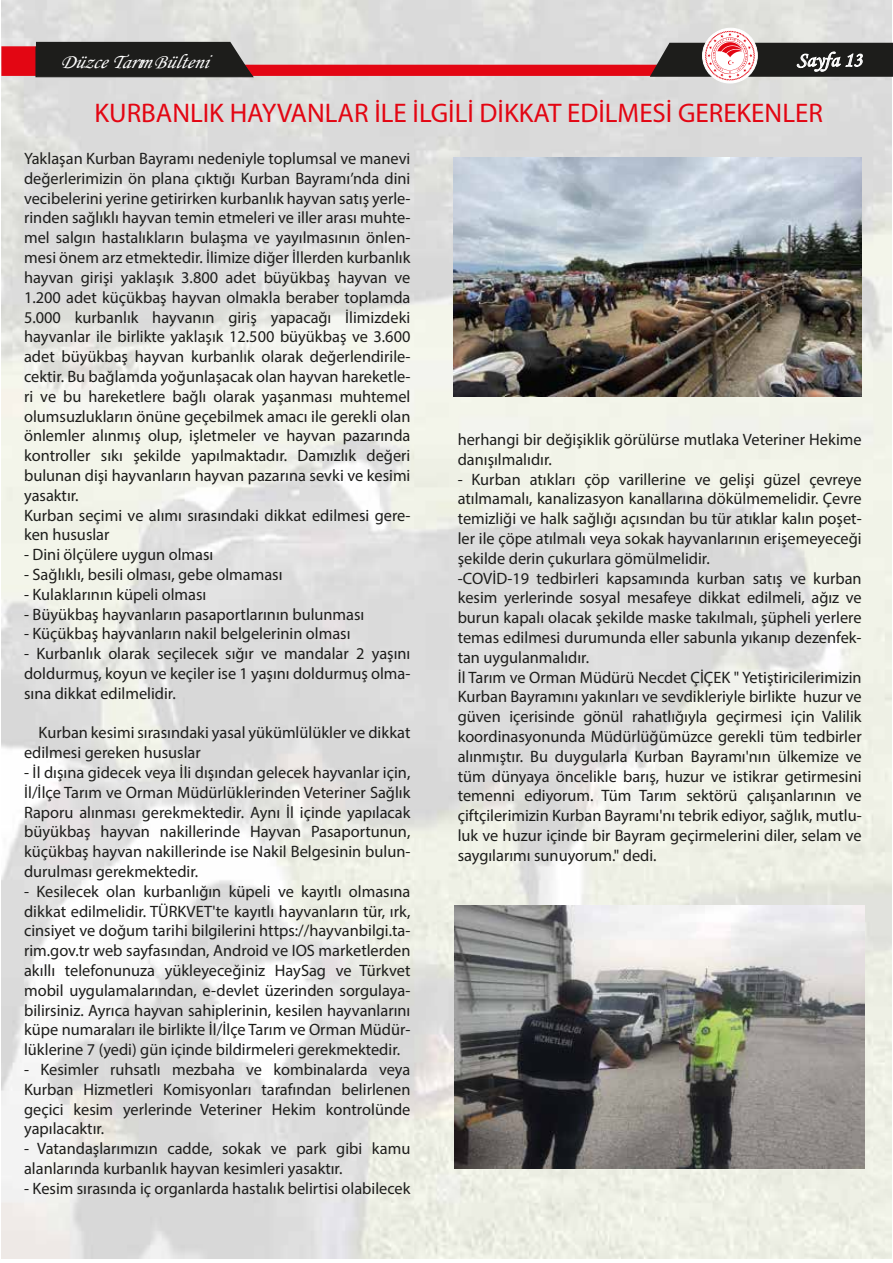
<style>
.page{position:relative;width:893px;height:1263px;background:#fff}
.page>*{position:absolute;margin:0;border:0;box-sizing:border-box;transform-origin:0 0}
.t1{font:27px "Myriad Pro";color:#e30613}
.t2{font:italic 20.55px "Monotype Corsiva";color:#fff}
.t3{font:20.55px "Monotype Corsiva";color:#fff}
.t4{font:16.5px/19.8px "Myriad Pro";color:#1d1d1b}
</style>
<div class="page">
<img style="left:1px;top:0;width:891px;height:1258px">
<svg style="left:1px;top:31px;width:892px;height:49px;background:#a58787"></svg>
<img style="left:454px;top:157px;width:408px;height:240px">
<img style="left:454px;top:906px;width:411px;height:262px">
<p class="t2" style="left:60px;top:49px;width:151px">DüzceTarımBülteni</p>
<p class="t3" style="left:797px;top:47px;width:67px">Sayfa 13</p>
<h1 class="t1" style="left:95px;top:96px;width:730px">KURBANLIK HAYVANLAR İLE İLGİLİ DİKKAT EDİLMESİ GEREKENLER</h1>
<p class="t4" style="left:24px;top:148px;width:388px">Yaklaşan Kurban Bayramı nedeniyle toplumsal ve manevi değerlerimizin ön plana çıktığı Kurban Bayramı’nda dini vecibelerini yerine getirirken kurbanlık hayvan satış yerle&shy;rinden sağlıklı hayvan temin etmeleri ve iller arası muhte&shy;mel salgın hastalıkların bulaşma ve yayılmasının önlen&shy;mesi önem arz etmektedir. İlimize diğer İllerden kurbanlık hayvan girişi yaklaşık 3.800 adet büyükbaş hayvan ve 1.200 adet küçükbaş hayvan olmakla beraber toplamda 5.000 kurbanlık hayvanın giriş yapacağı İlimizdeki hayvanlar ile birlikte yaklaşık 12.500 büyükbaş ve 3.600 adet büyükbaş hayvan kurbanlık olarak değerlendirile&shy;cektir. Bu bağlamda yoğunlaşacak olan hayvan hareketle&shy;ri ve bu hareketlere bağlı olarak yaşanması muhtemel olumsuzlukların önüne geçebilmek amacı ile gerekli olan önlemler alınmış olup, işletmeler ve hayvan pazarında kontroller sıkı şekilde yapılmaktadır. Damızlık değeri bulunan dişi hayvanların hayvan pazarına sevki ve kesimi yasaktır.<br>Kurban seçimi ve alımı sırasındaki dikkat edilmesi gere&shy;ken hususlar</p>
<p class="t4" style="left:24px;top:544px;width:191px">- Dini ölçülere uygun olması</p>
<p class="t4" style="left:24px;top:564px;width:260px">- Sağlıklı, besili olması, gebe olmaması</p>
<p class="t4" style="left:24px;top:584px;width:184px">- Kulaklarının küpeli olması</p>
<p class="t4" style="left:24px;top:604px;width:342px">- Büyükbaş hayvanların pasaportlarının bulunması</p>
<p class="t4" style="left:24px;top:624px;width:328px">- Küçükbaş hayvanların nakil belgelerinin olması</p>
<p class="t4" style="left:24px;top:643px;width:388px;text-align:justify">- Kurbanlık olarak seçilecek sığır ve mandalar 2 yaşını doldurmuş, koyun ve keçiler ise 1 yaşını doldurmuş olma&shy;sına dikkat edilmelidir.</p>
<p class="t4" style="left:24px;top:723px;width:388px;text-indent:15px">Kurban kesimi sırasındaki yasal yükümlülükler ve dikkat edilmesi gereken hususlar</p>
<p class="t4" style="left:24px;top:762px;width:388px;text-align:justify">- İl dışına gidecek veya İli dışından gelecek hayvanlar için, İl/İlçe Tarım ve Orman Müdürlüklerinden Veteriner Sağlık Raporu alınması gerekmektedir. Aynı İl içinde yapılacak büyükbaş hayvan nakillerinde Hayvan Pasaportunun, küçükbaş hayvan nakillerinde ise Nakil Belgesinin bulun&shy;durulması gerekmektedir.</p>
<p class="t4" style="left:24px;top:881px;width:388px;text-align:justify">- Kesilecek olan kurbanlığın küpeli ve kayıtlı olmasına dikkat edilmelidir. TÜRKVET'te kayıtlı hayvanların tür, ırk, cinsiyet ve doğum tarihi bilgilerini https://hayvanbilgi.ta&shy;rim.gov.tr web sayfasından, Android ve IOS marketlerden akıllı telefonunuza yükleyeceğiniz HaySag ve Türkvet mobil uygulamalarından, e-devlet üzerinden sorgulaya&shy;bilirsiniz. Ayrıca hayvan sahiplerinin, kesilen hayvanlarını küpe numaraları ile birlikte İl/İlçe Tarım ve Orman Müdür&shy;lüklerine 7 (yedi) gün içinde bildirmeleri gerekmektedir.</p>
<p class="t4" style="left:24px;top:1059px;width:388px;text-align:justify">- Kesimler ruhsatlı mezbaha ve kombinalarda veya Kurban Hizmetleri Komisyonları tarafından belirlenen geçici kesim yerlerinde Veteriner Hekim kontrolünde yapılacaktır.</p>
<p class="t4" style="left:24px;top:1138px;width:388px">- Vatandaşlarımızın cadde, sokak ve park gibi kamu alanlarında kurbanlık hayvan kesimleri yasaktır.</p>
<p class="t4" style="left:24px;top:1178px;width:388px">- Kesim sırasında iç organlarda hastalık belirtisi olabilecek</p>
<p class="t4" style="left:458px;top:429px;width:405px">herhangi bir değişiklik görülürse mutlaka Veteriner Hekime danışılmalıdır.</p>
<p class="t4" style="left:458px;top:469px;width:405px">- Kurban atıkları çöp varillerine ve gelişi güzel çevreye atılmamalı, kanalizasyon kanallarına dökülmemelidir. Çevre temizliği ve halk sağlığı açısından bu tür atıklar kalın poşet&shy;ler ile çöpe atılmalı veya sokak hayvanlarının erişemeyeceği şekilde derin çukurlara gömülmelidir.<br>-COVİD-19 tedbirleri kapsamında kurban satış ve kurban kesim yerlerinde sosyal mesafeye dikkat edilmeli, ağız ve burun kapalı olacak şekilde maske takılmalı, şüpheli yerlere temas edilmesi durumunda eller sabunla yıkanıp dezenfek&shy;tan uygulanmalıdır.<br>İl Tarım ve Orman Müdürü Necdet ÇİÇEK " Yetiştiricilerimizin Kurban Bayramını yakınları ve sevdikleriyle birlikte huzur ve güven içerisinde gönül rahatlığıyla geçirmesi için Valilik koordinasyonunda Müdürlüğümüzce gerekli tüm tedbirler alınmıştır. Bu duygularla Kurban Bayramı'nın ülkemize ve tüm dünyaya öncelikle barış, huzur ve istikrar getirmesini temenni ediyorum. Tüm Tarım sektörü çalışanlarının ve çiftçilerimizin Kurban Bayramı'nı tebrik ediyor, sağlık, mutlu&shy;luk ve huzur içinde bir Bayram geçirmelerini diler, selam ve saygılarımı sunuyorum." dedi.</p>
</div>
